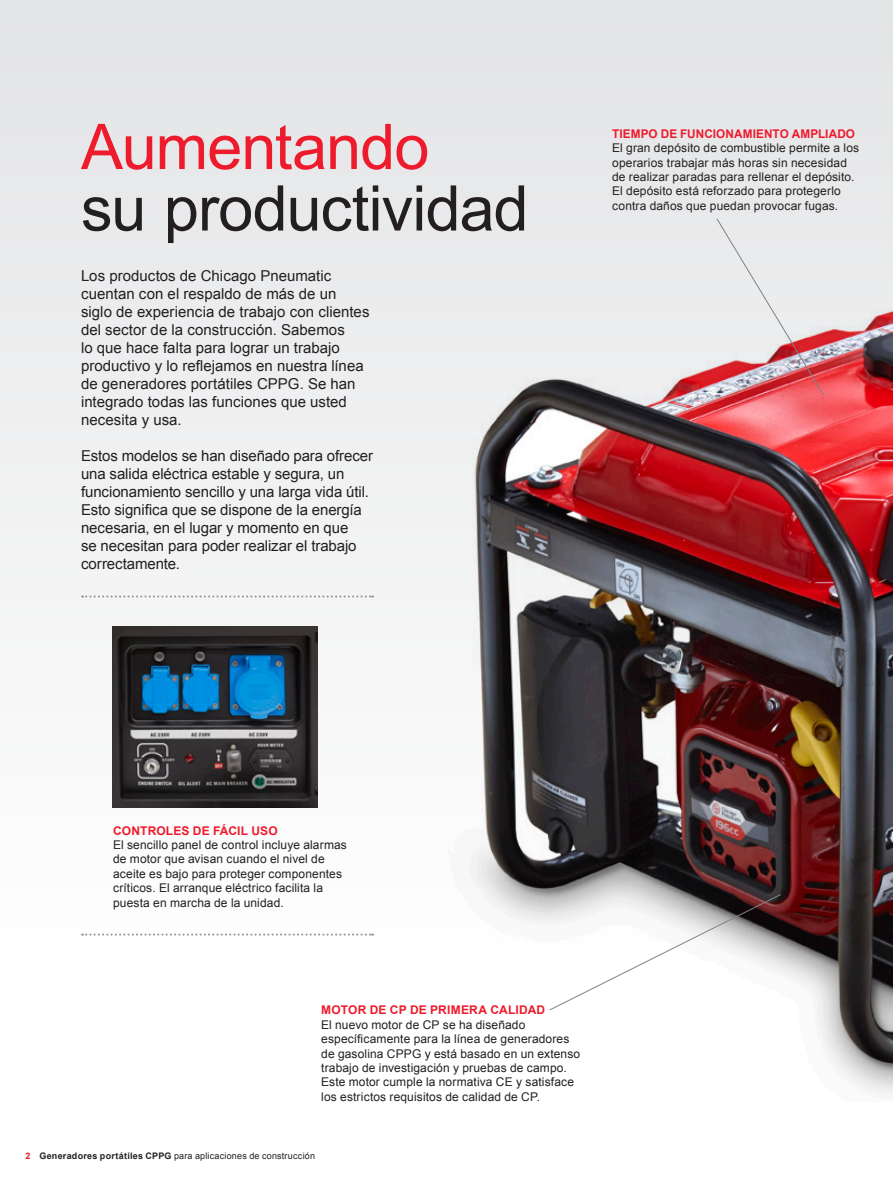
<style>
.page{position:relative;width:893px;height:1191px;background:#fff}
.page>*{position:absolute;margin:0;border:0;box-sizing:border-box;transform-origin:0 0}
.t1{font:63px "Arial";letter-spacing:-.015em;color:#231f20}
.t2{font:63px "Arial";letter-spacing:-.015em;color:#ee1b2c}
.t3{font:15px/18px "Arial";color:#231f20}
.t4{font:12px/14.4px "Arial";letter-spacing:.01em;color:#231f20}
.t5{font:700 12px "Arial";letter-spacing:.01em;color:#ee1b2c}
.t6{font:9px "Arial";letter-spacing:.025em;color:#231f20}
.s1{font-weight:700;color:#ee1b2c}
.s2{font-weight:700}
</style>
<div class="page">
<div style="left:0;top:0;width:893px;height:1115px;background:linear-gradient(to bottom,#e3e4e6,#fff)"></div>
<img style="left:414px;top:207px;width:479px;height:894px">
<img style="left:475px;top:311px;width:418px;height:751px">
<svg style="left:716px;top:218px;width:109px;height:178px;background:#e3cbce"></svg>
<svg style="left:549px;top:893px;width:233px;height:118px"></svg>
<svg style="left:82px;top:595px;width:291px;height:2px"></svg>
<svg style="left:82px;top:933px;width:291px;height:2px"></svg>
<img style="left:112px;top:626px;width:205px;height:181px">
<p class="t2" style="left:81px;top:106px;width:350px">Aumentando</p>
<p class="t1" style="left:81px;top:167px;width:449px">su productividad</p>
<p class="t3" style="left:81px;top:267px;width:290px">Los productos de Chicago Pneumatic cuentan con el respaldo de más de un siglo de experiencia de trabajo con clientes del sector de la construcción. Sabemos<br>lo que hace falta para lograr un trabajo productivo y lo reflejamos en nuestra línea de generadores portátiles CPPG. Se han integrado todas las funciones que usted necesita y usa.</p>
<p class="t3" style="left:81px;top:447px;width:294px">Estos modelos se han diseñado para ofrecer una salida eléctrica estable y segura, un funcionamiento sencillo y una larga vida útil.<br>Esto significa que se dispone de la energía necesaria, en el lugar y momento en que<br>se necesitan para poder realizar el trabajo correctamente.</p>
<p class="t5" style="left:612px;top:126px;width:244px">TIEMPO DE FUNCIONAMIENTO AMPLIADO</p>
<p class="t4" style="left:612px;top:141px;width:249px">El gran depósito de combustible permite a los operarios trabajar más horas sin necesidad de realizar paradas para rellenar el depósito.<br>El depósito está reforzado para protegerlo contra daños que puedan provocar fugas.</p>
<p class="t5" style="left:113px;top:822px;width:166px">CONTROLES DE FÁCIL USO</p>
<p class="t4" style="left:113px;top:837px;width:235px">El sencillo panel de control incluye alarmas de motor que avisan cuando el nivel de aceite es bajo para proteger componentes críticos. El arranque eléctrico facilita la puesta en marcha de la unidad.</p>
<p class="t5" style="left:321px;top:1002px;width:226px">MOTOR DE CP DE PRIMERA CALIDAD</p>
<p class="t4" style="left:321px;top:1017px;width:261px">El nuevo motor de CP se ha diseñado específicamente para la línea de generadores de gasolina CPPG y está basado en un extenso trabajo de investigación y pruebas de campo.<br>Este motor cumple la normativa CE y satisface los estrictos requisitos de calidad de CP.</p>
<p class="t6" style="left:25px;top:1150px;width:291px"><span class="s1">2</span> <span class="s2">Generadores portátiles CPPG</span> para aplicaciones de construcción</p>
</div>
